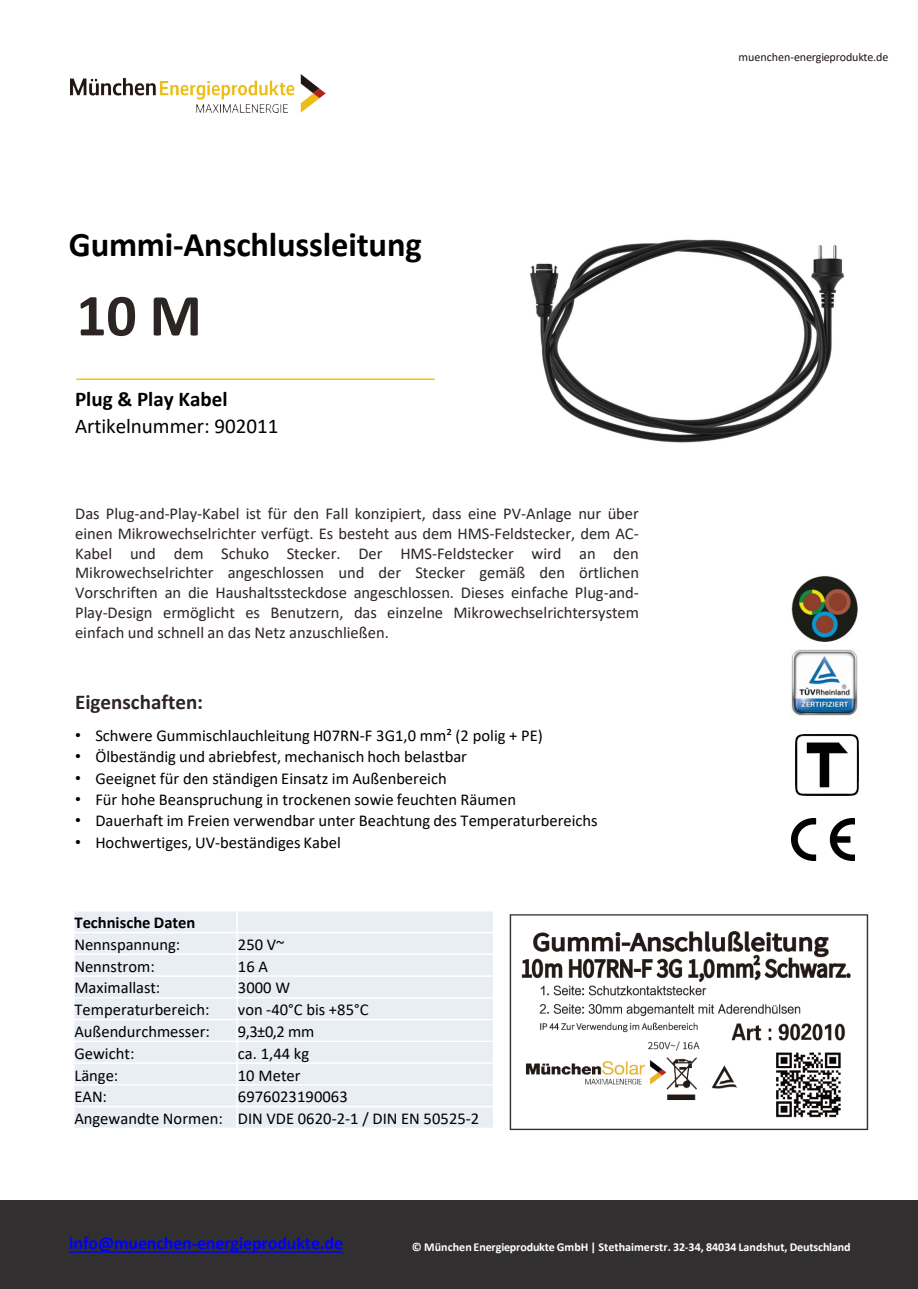
<style>
.page{position:relative;width:918px;height:1289px;background:#fff}
.page>*{position:absolute;margin:0;border:0;box-sizing:border-box;transform-origin:0 0}
.t1{font:700 60px "Calibri";color:#2d2523}
.t2{font:700 34.5px "Calibri";letter-spacing:-.005em;color:#000}
.t3{font:21px/26.8px "Calibri";letter-spacing:-.005em;color:#000}
.t4{font:700 21px "Calibri";color:#2d2523}
.t5{font:700 18px "Calibri";letter-spacing:-.005em;color:#00f}
.t6{font:16.5px "Calibri";color:#000}
.t7{font:16.5px/19.8px "Calibri";color:#2d2523;text-align:justify}
.t8{font:700 16.5px "Calibri";color:#000}
.t9{font:700 12px "Calibri";letter-spacing:-.005em;color:#fff}
.t10{font:12px "Calibri";letter-spacing:-.015em;color:#211613}
.s1{font-weight:700}
.s2{font-family:"Arial"}
</style>
<div class="page">
<img style="left:71px;top:74px;width:255px;height:38px">
<div style="left:0;top:1200px;width:918px;height:88px;background:#312f30"></div>
<hr style="left:76px;top:378px;width:359px;height:2px;background:#f8c500">
<svg style="left:69px;top:1251px;width:274px;height:1px"></svg>
<div style="left:74px;top:910px;width:163px;height:22px;background:#e9edf4"></div>
<div style="left:237px;top:910px;width:257px;height:22px;background:#e9edf4"></div>
<div style="left:74px;top:932px;width:163px;height:22px;background:#e9edf4"></div>
<div style="left:237px;top:932px;width:257px;height:22px;background:#e9edf4"></div>
<div style="left:74px;top:954px;width:163px;height:22px;background:#e9edf4"></div>
<div style="left:237px;top:954px;width:257px;height:22px;background:#e9edf4"></div>
<div style="left:74px;top:976px;width:163px;height:21px;background:#e9edf4"></div>
<div style="left:237px;top:976px;width:257px;height:21px;background:#e9edf4"></div>
<div style="left:74px;top:997px;width:163px;height:22px;background:#e9edf4"></div>
<div style="left:237px;top:997px;width:257px;height:22px;background:#e9edf4"></div>
<div style="left:74px;top:1019px;width:163px;height:22px;background:#e9edf4"></div>
<div style="left:237px;top:1019px;width:257px;height:22px;background:#e9edf4"></div>
<div style="left:74px;top:1041px;width:163px;height:22px;background:#e9edf4"></div>
<div style="left:237px;top:1041px;width:257px;height:22px;background:#e9edf4"></div>
<div style="left:74px;top:1063px;width:163px;height:21px;background:#e9edf4"></div>
<div style="left:237px;top:1063px;width:257px;height:21px;background:#e9edf4"></div>
<div style="left:74px;top:1084px;width:163px;height:22px;background:#e9edf4"></div>
<div style="left:237px;top:1084px;width:257px;height:22px;background:#e9edf4"></div>
<div style="left:74px;top:1106px;width:163px;height:22px;background:#e9edf4"></div>
<div style="left:237px;top:1106px;width:257px;height:22px;background:#e9edf4"></div>
<hr style="left:236px;top:910px;width:2px;height:219px;background:#fff">
<hr style="left:73px;top:931px;width:421px;height:2px;background:#fff">
<hr style="left:73px;top:953px;width:421px;height:2px;background:#fff">
<hr style="left:73px;top:975px;width:421px;height:1px;background:#fff">
<hr style="left:73px;top:997px;width:421px;height:1px;background:#fff">
<hr style="left:73px;top:1018px;width:421px;height:2px;background:#fff">
<hr style="left:73px;top:1040px;width:421px;height:2px;background:#fff">
<hr style="left:73px;top:1062px;width:421px;height:1px;background:#fff">
<hr style="left:73px;top:1084px;width:421px;height:1px;background:#fff">
<hr style="left:73px;top:1105px;width:421px;height:2px;background:#fff">
<hr style="left:493px;top:910px;width:1px;height:219px;background:#fff">
<hr style="left:73px;top:910px;width:421px;height:1px;background:#fff">
<hr style="left:73px;top:1127px;width:421px;height:2px;background:#fff">
<img style="left:530px;top:239px;width:314px;height:204px">
<img style="left:791px;top:575px;width:67px;height:141px">
<img style="left:791px;top:818px;width:64px;height:42px">
<img style="left:795px;top:734px;width:63px;height:61px">
<img style="left:509px;top:914px;width:360px;height:217px">
<p class="t2" style="left:69px;top:220px;width:354px">Gummi-Anschlussleitung</p>
<h2 class="t1" style="left:76px;top:273px;width:127px">10 M</h2>
<p class="t3" style="left:75px;top:385px;width:205px"><span class="s1">Plug &amp; Play Kabel<br></span>Artikelnummer: 902011</p>
<p class="t7" style="left:75px;top:503px;width:566px">Das Plug-and-Play-Kabel ist für den Fall konzipiert, dass eine PV-Anlage nur über einen Mikrowechselrichter verfügt. Es besteht aus dem HMS-Feldstecker, dem AC-Kabel und dem Schuko Stecker. Der HMS-Feldstecker wird an den Mikrowechselrichter angeschlossen und der Stecker gemäß den örtlichen Vorschriften an die Haushaltssteckdose angeschlossen. Dieses einfache Plug-and-Play-Design ermöglicht es Benutzern, das einzelne Mikrowechselrichtersystem einfach und schnell an das Netz anzuschließen.</p>
<p class="t4" style="left:75px;top:687px;width:130px">Eigenschaften:</p>
<p class="t6" style="left:75px;top:724px;width:469px"><span class="s2">•</span> Schwere Gummischlauchleitung H07RN-F 3G1,0 mm² (2 polig + PE)</p>
<p class="t6" style="left:75px;top:745px;width:394px"><span class="s2">•</span> Ölbeständig und abriebfest, mechanisch hoch belastbar</p>
<p class="t6" style="left:75px;top:766px;width:373px"><span class="s2">•</span> Geeignet für den ständigen Einsatz im Außenbereich</p>
<p class="t6" style="left:75px;top:788px;width:443px"><span class="s2">•</span> Für hohe Beanspruchung in trockenen sowie feuchten Räumen</p>
<p class="t6" style="left:75px;top:809px;width:524px"><span class="s2">•</span> Dauerhaft im Freien verwendbar unter Beachtung des Temperaturbereichs</p>
<p class="t6" style="left:75px;top:830px;width:267px"><span class="s2">•</span> Hochwertiges, UV-beständiges Kabel</p>
<p class="t8" style="left:74px;top:911px;width:123px">Technische Daten</p>
<p class="t6" style="left:74px;top:933px;width:107px">Nennspannung:</p>
<p class="t6" style="left:238px;top:933px;width:48px">250 V~</p>
<p class="t6" style="left:74px;top:954px;width:82px">Nennstrom:</p>
<p class="t6" style="left:238px;top:954px;width:32px">16 A</p>
<p class="t6" style="left:74px;top:976px;width:87px">Maximallast:</p>
<p class="t6" style="left:238px;top:976px;width:54px">3000 W</p>
<p class="t6" style="left:74px;top:998px;width:137px">Temperaturbereich:</p>
<p class="t6" style="left:238px;top:998px;width:132px">von -40°C bis +85°C</p>
<p class="t6" style="left:74px;top:1020px;width:137px">Außendurchmesser:</p>
<p class="t6" style="left:238px;top:1020px;width:78px">9,3±0,2 mm</p>
<p class="t6" style="left:74px;top:1041px;width:62px">Gewicht:</p>
<p class="t6" style="left:238px;top:1041px;width:73px">ca. 1,44 kg</p>
<p class="t6" style="left:74px;top:1063px;width:46px">Länge:</p>
<p class="t6" style="left:238px;top:1063px;width:64px">10 Meter</p>
<p class="t6" style="left:74px;top:1085px;width:34px">EAN:</p>
<p class="t6" style="left:238px;top:1085px;width:111px">6976023190063</p>
<p class="t6" style="left:74px;top:1107px;width:150px">Angewandte Normen:</p>
<p class="t6" style="left:238px;top:1107px;width:243px">DIN VDE 0620-2-1 / DIN EN 50525-2</p>
<p class="t10" style="left:739px;top:49px;width:151px">muenchen-energieprodukte.de</p>
<p class="t5" style="left:69px;top:1230px;width:276px">info@muenchen-energieprodukte.de</p>
<p class="t9" style="left:412px;top:1238px;width:440px">© München EnergieprodukteGmbH | Stethaimerstr. 32-34, 84034 Landshut, Deutschland</p>
</div>
